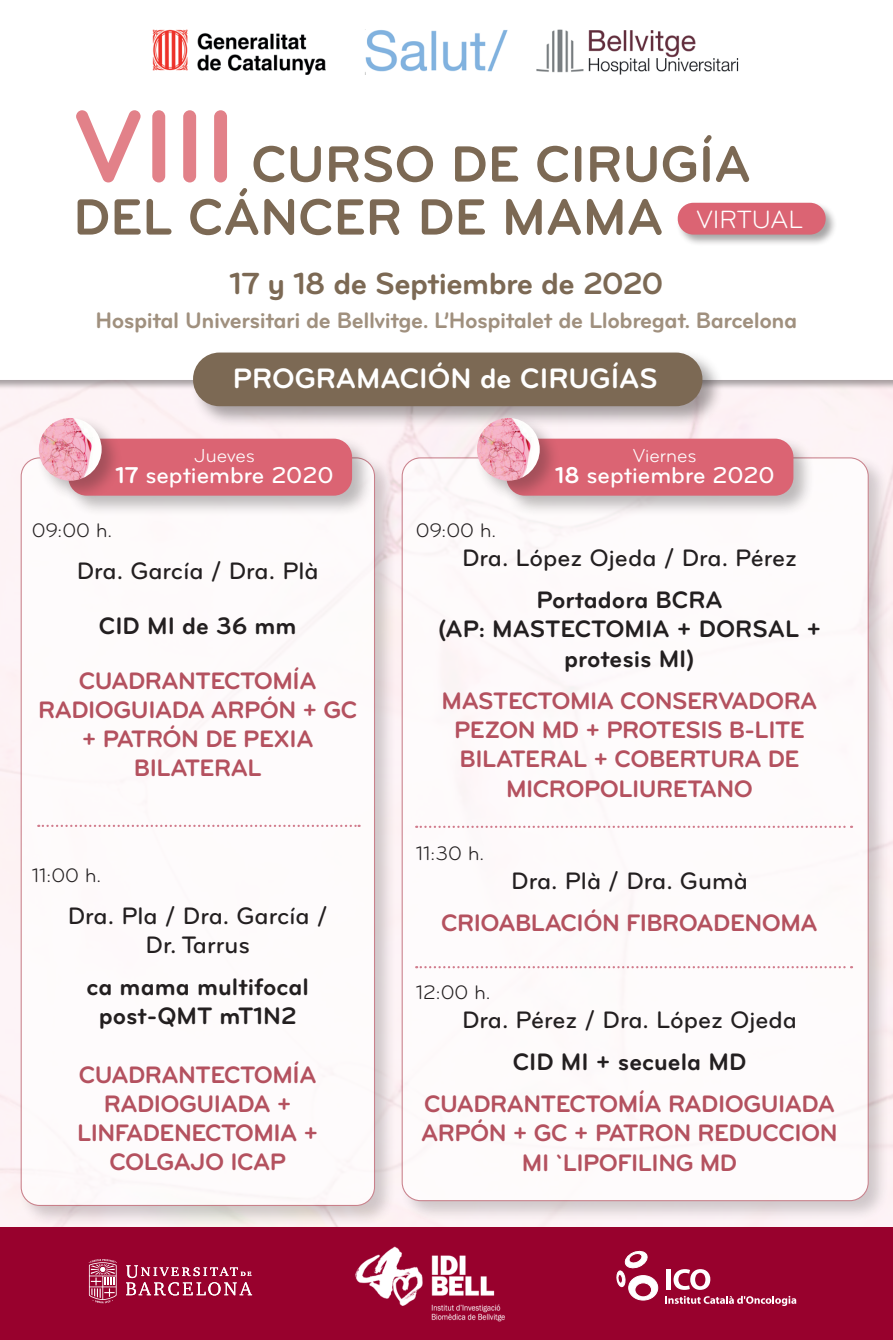
<style>
.page{position:relative;width:893px;height:1340px;background:#fff}
.page>*{position:absolute;margin:0;border:0;box-sizing:border-box;transform-origin:0 0}
.t1{font:52.88px/52.9px "Bryant Bold Alt No 1";color:#7c6954}
.t2{font:31.72px "Bryant Bold Alt No 1";letter-spacing:-.02em;color:#7c6954}
.t3{font:29.25px "Bryant Bold Alt No 1";color:#fff}
.t4{font:25.88px "Bryant Regular Alt No 1";color:#fff}
.t5{font:24.75px/29.2px "Bryant Bold Alt No 1";letter-spacing:-.02em;color:#b4515f;text-align:center}
.t6{font:24.75px/29.2px "Bryant Medium Alt No 1";color:#231f20;text-align:center}
.t7{font:24.75px/29.2px "Bryant Bold Alt No 1";color:#231f20;text-align:center}
.t8{font:23.85px "Bryant Medium Alt No 1";color:#fff}
.t9{font:23.18px "Bryant Bold Alt No 1";letter-spacing:-.02em;color:#a0907e}
.t10{font:20.25px "Bryant Regular Alt No 1";color:#231f20}
.t11{font:19.35px "Bryant Regular Alt No 1";color:#fff}
.s1{font-size:105.75px;color:#e28189}
.s2{font-family:"Bryant Bold Alt No 1"}
</style>
<div class="page">
<div style="left:0;top:1226px;width:893px;height:113px;background:#98012d"></div>
<img style="left:340px;top:1220px;width:179px;height:102px">
<svg style="left:89px;top:1259px;width:28px;height:44px"></svg>
<svg style="left:126px;top:1265px;width:126px;height:30px"></svg>
<hr style="left:666px;top:1269px;width:4px;height:20px;background:#fff">
<svg style="left:673px;top:1269px;width:37px;height:20px"></svg>
<svg style="left:665px;top:1295px;width:131px;height:10px"></svg>
<svg style="left:616px;top:1250px;width:42px;height:50px"></svg>
<img style="left:152px;top:29px;width:587px;height:45px">
<div style="left:190px;top:350px;width:533px;height:77px;background:#231f20;opacity:.4"></div>
<div style="left:193px;top:352px;width:509px;height:54px;background:#7c6954;border-radius:26px"></div>
<div style="left:677px;top:201px;width:161px;height:46px;background:#231f20;opacity:.4"></div>
<div style="left:678px;top:203px;width:148px;height:31px;background:#db6473;border-radius:16px"></div>
<div style="left:18px;top:455px;width:378px;height:771px;background:#231f20;opacity:.3"></div>
<div style="left:21px;top:458px;width:353px;height:747px;background:#fff;border-radius:18px"></div>
<div style="left:399px;top:455px;width:491px;height:767px;background:#231f20;opacity:.3"></div>
<div style="left:402px;top:458px;width:466px;height:742px;background:#fff;border-radius:18px"></div>
<div style="left:66px;top:435px;width:307px;height:82px;background:#231f20;opacity:.3"></div>
<div style="left:68px;top:438px;width:284px;height:57px;background:#db6473;border-radius:18px"></div>
<div style="left:36px;top:415px;width:87px;height:87px;background:#231f20;opacity:.3"></div>
<img style="left:39px;top:418px;width:63px;height:63px;border-radius:31px">
<div style="left:504px;top:435px;width:311px;height:82px;background:#231f20;opacity:.3"></div>
<div style="left:506px;top:438px;width:287px;height:57px;background:#db6473;border-radius:18px"></div>
<div style="left:474px;top:415px;width:87px;height:87px;background:#231f20;opacity:.3"></div>
<img style="left:477px;top:418px;width:63px;height:63px;border-radius:31px">
<svg style="left:38px;top:824px;width:322px;height:3px"></svg>
<svg style="left:416px;top:825px;width:436px;height:3px"></svg>
<svg style="left:416px;top:966px;width:436px;height:2px"></svg>
<h1 class="t1" style="left:73px;top:139px;width:679px"><span class="s1">VIII</span> CURSO DE CIRUGÍA<br>DEL CÁNCER DE MAMA</h1>
<p class="t4" style="left:697px;top:205px;width:108px">VIRTUAL</p>
<p class="t2" style="left:230px;top:267px;width:435px">17 y 18 de Septiembre de 2020</p>
<p class="t9" style="left:96px;top:308px;width:703px">Hospital Universitari de Bellvitge. L’Hospitalet de Llobregat. Barcelona</p>
<p class="t3" style="left:233px;top:363px;width:426px">PROGRAMACIÓN de CIRUGÍAS</p>
<p class="t11" style="left:194px;top:445px;width:62px">Jueves</p>
<p class="t8" style="left:116px;top:463px;width:219px"><span class="s2">17</span> septiembre 2020</p>
<p class="t10" style="left:32px;top:519px;width:82px">09:00 h.</p>
<p class="t6" style="left:77px;top:557px;width:243px">Dra. García / Dra. Plà</p>
<p class="t7" style="left:99px;top:611px;width:199px">CID MI de 36 mm</p>
<p class="t5" style="left:38px;top:666px;width:321px">CUADRANTECTOMÍA<br>RADIOGUIADA ARPÓN + GC + PATRÓN DE PEXIA<br>BILATERAL</p>
<p class="t10" style="left:32px;top:864px;width:71px">11:00 h.</p>
<p class="t6" style="left:68px;top:901px;width:261px">Dra. Pla / Dra. García /<br>Dr. Tarrus</p>
<p class="t7" style="left:86px;top:972px;width:224px">ca mama multifocal post-QMT mT1N2</p>
<p class="t5" style="left:77px;top:1060px;width:243px">CUADRANTECTOMÍA<br>RADIOGUIADA +<br>LINFADENECTOMIA +<br>COLGAJO ICAP</p>
<p class="t11" style="left:633px;top:445px;width:65px">Viernes</p>
<p class="t8" style="left:555px;top:463px;width:221px"><span class="s2">18</span> septiembre 2020</p>
<p class="t10" style="left:416px;top:519px;width:82px">09:00 h.</p>
<p class="t6" style="left:462px;top:544px;width:337px">Dra. López Ojeda / Dra. Pérez</p>
<p class="t7" style="left:438px;top:586px;width:385px">Portadora BCRA<br>(AP: MASTECTOMIA + DORSAL + protesis MI)</p>
<p class="t5" style="left:442px;top:686px;width:377px">MASTECTOMIA CONSERVADORA<br>PEZON MD + PROTESIS B-LITE<br>BILATERAL + COBERTURA DE<br>MICROPOLIURETANO</p>
<p class="t10" style="left:416px;top:842px;width:70px">11:30 h.</p>
<p class="t6" style="left:511px;top:867px;width:238px">Dra. Plà / Dra. Gumà</p>
<p class="t5" style="left:441px;top:909px;width:378px">CRIOABLACIÓN FIBROADENOMA</p>
<p class="t10" style="left:416px;top:981px;width:76px">12:00 h.</p>
<p class="t6" style="left:462px;top:1006px;width:337px">Dra. Pérez / Dra. López Ojeda</p>
<p class="t7" style="left:513px;top:1048px;width:235px">CID MI + secuela MD</p>
<p class="t5" style="left:421px;top:1090px;width:418px">CUADRANTECTOMÍA RADIOGUIADA<br>ARPÓN + GC + PATRON REDUCCION<br>MI `LIPOFILING MD</p>
</div>
